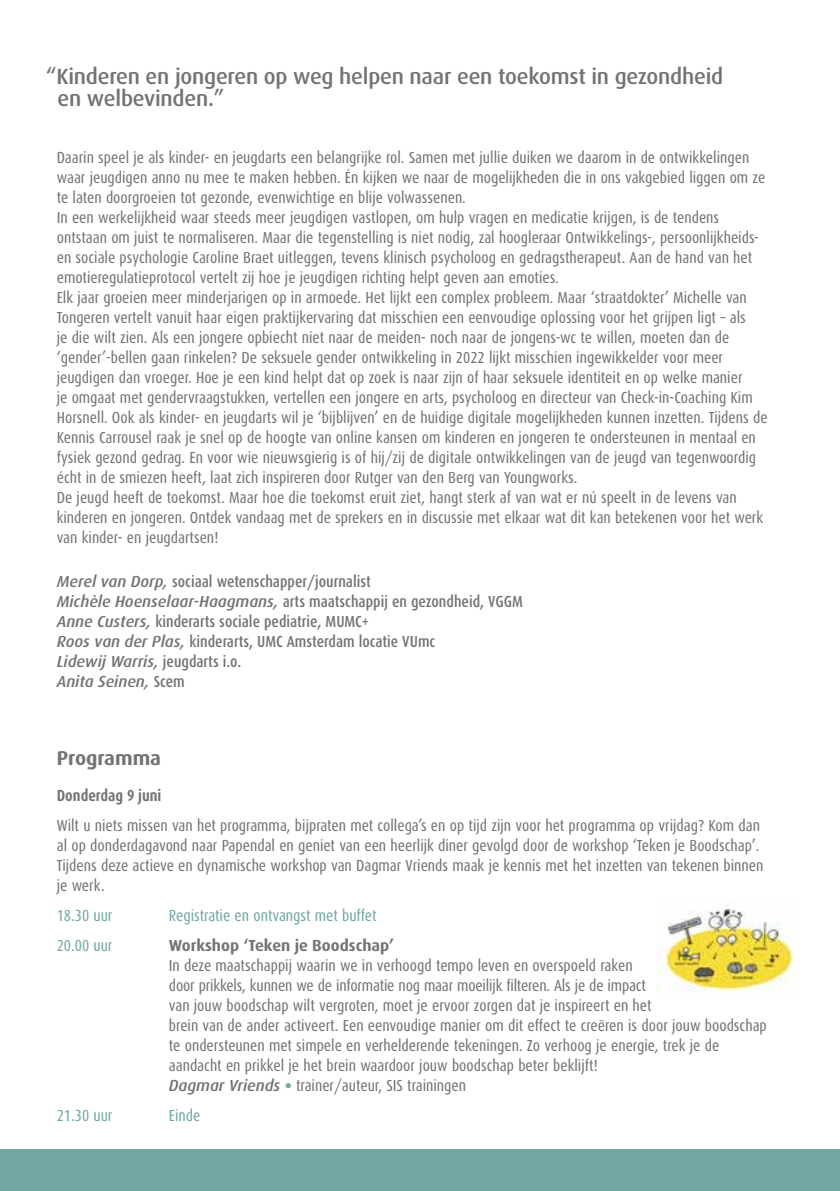
<style>
.page{position:relative;width:840px;height:1191px;background:#fff}
.page>*{position:absolute;margin:0;border:0;box-sizing:border-box;transform-origin:0 0}
.t1{font:500 22px/22px "Dax";letter-spacing:-.01em;color:#747373}
.t2{font:700 20px "Dax";color:#747373}
.t3{font:16px/20px "Dax Condensed";color:#747373}
.t4{font:500 16px/20px "Dax Condensed";color:#747373}
.t5{font:16px "Dax Condensed";color:#70a7a4}
.t6{font:italic 500 16px/20px "Dax";color:#747373}
.t7{font:700 16px "Dax";color:#747373}
.t8{font:700 16px "Dax Condensed";color:#747373}
.s1{font-family:"Dax";font-style:italic}
.s2{font-family:"Dax Condensed";font-style:normal}
.s3{font-family:"Dax";font-weight:500;font-style:italic}
.s4{font-family:"DIN";font-weight:700;color:#70a7a4}
</style>
<div class="page">
<div style="left:0;top:1149px;width:839px;height:42px;background:#70a7a4"></div>
<img style="left:656px;top:902px;width:138px;height:90px">
<h1 class="t1" style="left:57px;top:66px;width:667px;text-indent:-12px">“Kinderen en jongeren op weg helpen naar een toekomst in gezondheid en welbevinden.”</h1>
<p class="t3" style="left:57px;top:147px;width:712px">Daarin speel je als kinder- en jeugdarts een belangrijke rol. Samen met jullie duiken we daarom in de ontwikkelingen waar jeugdigen anno nu mee te maken hebben. Én kijken we naar de mogelijkheden die in ons vakgebied liggen om ze te laten doorgroeien tot gezonde, evenwichtige en blije volwassenen.<br>In een werkelijkheid waar steeds meer jeugdigen vastlopen, om hulp vragen en medicatie krijgen, is de tendens ontstaan om juist te normaliseren. Maar die tegenstelling is niet nodig, zal hoogleraar Ontwikkelings-, persoonlijkheids&shy;en sociale psychologie Caroline Braet uitleggen, tevens klinisch psycholoog en gedragstherapeut. Aan de hand van het emotieregulatieprotocol vertelt zij hoe je jeugdigen richting helpt geven aan emoties.<br>Elk jaar groeien meer minderjarigen op in armoede. Het lijkt een complex probleem. Maar ‘straatdokter’ Michelle van Tongeren vertelt vanuit haar eigen praktijkervaring dat misschien een eenvoudige oplossing voor het grijpen ligt – als<br>je die wilt zien. Als een jongere opbiecht niet naar de meiden- noch naar de jongens-wc te willen, moeten dan de ‘gender’-bellen gaan rinkelen? De seksuele gender ontwikkeling in 2022 lijkt misschien ingewikkelder voor meer jeugdigen dan vroeger. Hoe je een kind helpt dat op zoek is naar zijn of haar seksuele identiteit en op welke manier<br>je omgaat met gendervraagstukken, vertellen een jongere en arts, psycholoog en directeur van Check-in-Coaching Kim Horsnell. Ook als kinder- en jeugdarts wil je ‘bijblijven’ en de huidige digitale mogelijkheden kunnen inzetten. Tijdens de Kennis Carrousel raak je snel op de hoogte van online kansen om kinderen en jongeren te ondersteunen in mentaal en fysiek gezond gedrag. En voor wie nieuwsgierig is of hij/zij de digitale ontwikkelingen van de jeugd van tegenwoordig écht in de smiezen heeft, laat zich inspireren door Rutger van den Berg van Youngworks.<br>De jeugd heeft de toekomst. Maar hoe die toekomst eruit ziet, hangt sterk af van wat er nú speelt in de levens van kinderen en jongeren. Ontdek vandaag met de sprekers en in discussie met elkaar wat dit kan betekenen voor het werk van kinder- en jeugdartsen!</p>
<p class="t4" style="left:57px;top:571px;width:467px"><span class="s1">Merel van Dorp,</span> sociaal wetenschapper/journalist<br><span class="s1">Michèle Hoenselaar-Haagmans,</span> arts maatschappij en gezondheid, VGGM <span class="s1">Anne Custers,</span> kinderarts sociale pediatrie, MUMC+<br><span class="s1">Roos van der Plas,</span> kinderarts, UMC Amsterdam locatie VUmc</p>
<p class="t6" style="left:57px;top:651px;width:186px">Lidewij Warris, <span class="s2">jeugdarts i.o.<br></span>Anita Seinen, <span class="s2">Scem</span></p>
<p class="t2" style="left:57px;top:746px;width:106px">Programma</p>
<p class="t8" style="left:57px;top:786px;width:106px">Donderdag 9 juni</p>
<p class="t3" style="left:57px;top:815px;width:707px">Wilt u niets missen van het programma, bijpraten met collega’s en op tijd zijn voor het programma op vrijdag? Kom dan al op donderdagavond naar Papendal en geniet van een heerlijk diner gevolgd door de workshop ‘Teken je Boodschap’.<br>Tijdens deze actieve en dynamische workshop van Dagmar Vriends maak je kennis met het inzetten van tekenen binnen je werk.</p>
<p class="t5" style="left:57px;top:906px;width:57px">18.30 uur</p>
<p class="t5" style="left:169px;top:906px;width:209px">Registratie en ontvangst met buffet</p>
<p class="t5" style="left:57px;top:936px;width:57px">20.00 uur</p>
<p class="t7" style="left:169px;top:936px;width:227px">Workshop ‘Teken je Boodschap’</p>
<p class="t3" style="left:169px;top:955px;width:599px">In deze maatschappij waarin we in verhoogd tempo leven en overspoeld raken<br>door prikkels, kunnen we de informatie nog maar moeilijk filteren. Als je de impact<br>van jouw boodschap wilt vergroten, moet je ervoor zorgen dat je inspireert en het<br>brein van de ander activeert. Een eenvoudige manier om dit effect te creëren is door jouw boodschap te ondersteunen met simpele en verhelderende tekeningen. Zo verhoog je energie, trek je de aandacht en prikkel je het brein waardoor jouw boodschap beter beklijft!<br><span class="s3">Dagmar Vriends</span> <span class="s4">•</span> trainer/auteur, SIS trainingen</p>
<p class="t5" style="left:57px;top:1106px;width:57px">21.30 uur</p>
<p class="t5" style="left:169px;top:1106px;width:33px">Einde</p>
</div>
